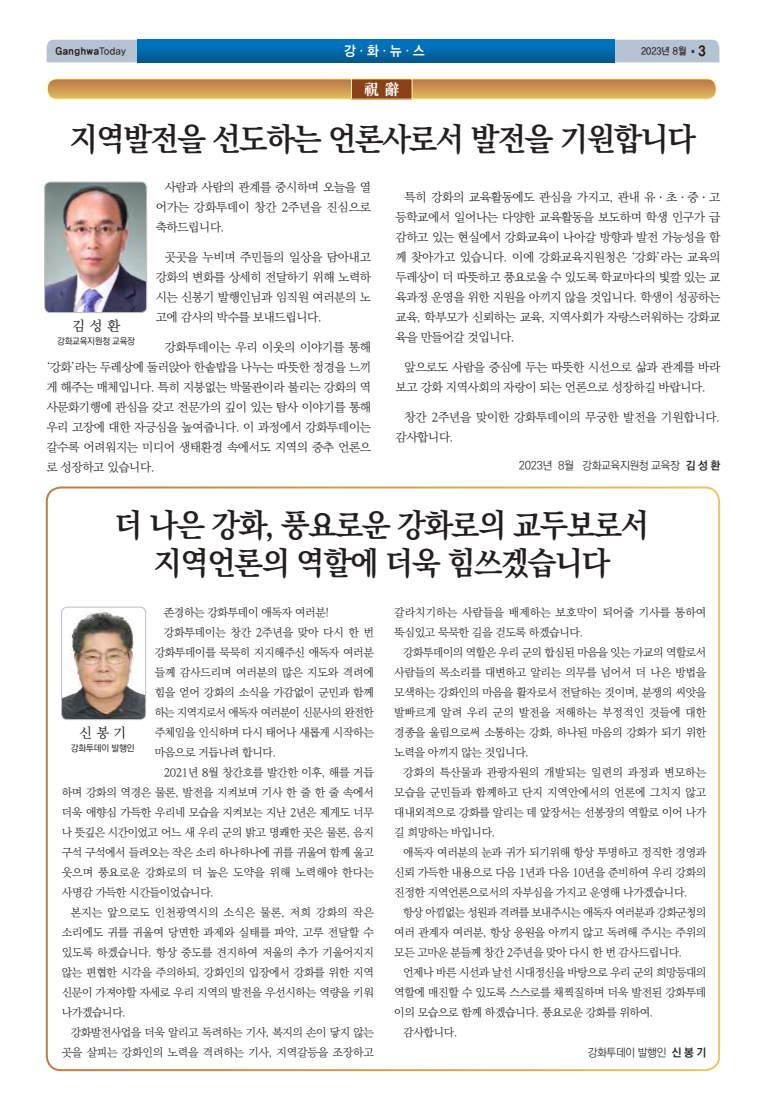
<style>
.page{position:relative;width:766px;height:1112px;background:#fff}
.page>*{position:absolute;margin:0;border:0;box-sizing:border-box;transform-origin:0 0}
.t1{font:700 32px/38px "Ko Pub Batang";letter-spacing:-.05em;color:#241f1f;text-align:center;scale:.95 1}
.t2{font:16px "YDIY Mj O350";color:#fff}
.t3{font:14px "YDIYGO340";color:#fff;scale:.9 1}
.t4{font:14px "YDIY Mj O330";color:#241f1f}
.t5{font:14px "YDIYGO360";color:#241f1f;scale:.9 1}
.t6{font:300 12px/20px "Ko Pub Batang";letter-spacing:-.03em;color:#241f1f;text-align:justify}
.t7{font:300 11.2px/20px "Ko Pub Batang";letter-spacing:-.03em;color:#241f1f;text-align:justify}
.t8{font:300 11.2px/20px "Ko Pub Batang";letter-spacing:.005em;color:#241f1f}
.t9{font:300 11.2px "Ko Pub Batang";letter-spacing:-.01em;color:#241f1f}
.t10{font:300 11.2px "Ko Pub Dotum";letter-spacing:-.03em;color:#241f1f}
.t11{font:300 11.2px "Ko Pub Batang";letter-spacing:-.05em;color:#241f1f}
.t12{font:300 11.2px "Ko Pub Batang";letter-spacing:.015em;color:#241f1f}
.t13{font:300 11.2px "Ko Pub Batang";letter-spacing:-.06em;color:#241f1f}
.t14{font:10px "YDIYGO350";letter-spacing:.05em;color:#241f1f;scale:.9 1}
.t15{font:10px "YDIYGO330";color:#241f1f;scale:.9 1}
.t16{font:500 9px "Ko Pub Dotum";letter-spacing:-.02em;color:#241f1f}
.s1{font-family:"YDIYGO330"}
.s2{font-family:"Ko Pub Batang";font-weight:300}
.s3{font-family:"YDIYGO310";font-size:5px;color:#35336b}
.s4{font-weight:700}
</style>
<div class="page">
<div style="left:47px;top:40px;width:672px;height:22px;background:#b5c2d1"></div>
<div style="left:138px;top:40px;width:476px;height:22px;background:linear-gradient(to bottom,#0078c8,#015b90)"></div>
<svg style="left:47px;top:79px;width:669px;height:20px;background:#ce9953"></svg>
<div style="left:47px;top:79px;width:669px;height:20px;border:1px solid #fff9aa;border-radius:9px"></div>
<div style="left:351px;top:79px;width:61px;height:20px;background:#8a4117"></div>
<img style="left:46px;top:183px;width:100px;height:129px">
<div style="left:44px;top:181px;width:103px;height:132px;border:1px solid #c0bfc1;border-radius:6px"></div>
<img style="left:62px;top:608px;width:83px;height:111px">
<div style="left:61px;top:606px;width:85px;height:114px;border:1px solid #c0bfc1;border-radius:6px"></div>
<p class="t14" style="left:55px;top:46px;width:80px">Ganghwa<span class="s1">Today</span></p>
<p class="t3" style="left:344px;top:43px;width:91px">강<span class="s2">ㆍ</span>화<span class="s2">ㆍ</span>뉴<span class="s2">ㆍ</span>스</p>
<p class="t15" style="left:641px;top:45px;width:62px">2023년 8월 <span class="s3">●</span></p>
<p class="t5" style="left:698px;top:43px;width:9px">3</p>
<h2 class="t2" style="left:364px;top:81px;width:37px">祝 辭</h2>
<h1 class="t1" style="left:69px;top:121px;width:660px">지역발전을 선도하는 언론사로서 발전을 기원합니다</h1>
<p class="t6" style="left:156px;top:178px;width:217px;text-indent:9px">사람과 사람의 관계를 중시하며 오늘을 열 어가는 강화투데이 창간 2주년을 진심으로 축하드립니다.</p>
<p class="t6" style="left:156px;top:248px;width:217px;text-indent:9px">곳곳을 누비며 주민들의 일상을 담아내고 강화의 변화를 상세히 전달하기 위해 노력하 시는 신봉기 발행인님과 임직원 여러분의 노 고에 감사의 박수를 보내드립니다.</p>
<p class="t6" style="left:46px;top:338px;width:326px;text-indent:118px">강화투데이는 우리 이웃의 이야기를 통해 ‘강화’라는 두레상에 둘러앉아 한솥밥을 나누는 따뜻한 정경을 느끼 게 해주는 매체입니다. 특히 지붕없는 박물관이라 불리는 강화의 역 사문화기행에 관심을 갖고 전문가의 깊이 있는 탐사 이야기를 통해 우리 고장에 대한 자긍심을 높여줍니다. 이 과정에서 강화투데이는 갈수록 어려워지는 미디어 생태환경 속에서도 지역의 중추 언론으 로 성장하고 있습니다.</p>
<p class="t6" style="left:395px;top:188px;width:326px;text-indent:9px">특히 강화의 교육활동에도 관심을 가지고, 관내 유ㆍ초ㆍ중ㆍ고 등학교에서 일어나는 다양한 교육활동을 보도하며 학생 인구가 급 감하고 있는 현실에서 강화교육이 나아갈 방향과 발전 가능성을 함 께 찾아가고 있습니다. 이에 강화교육지원청은 ‘강화’라는 교육의 두레상이 더 따뜻하고 풍요로울 수 있도록 학교마다의 빛깔 있는 교 육과정 운영을 위한 지원을 아끼지 않을 것입니다. 학생이 성공하는 교육, 학부모가 신뢰하는 교육, 지역사회가 자랑스러워하는 강화교 육을 만들어갈 것입니다.</p>
<p class="t6" style="left:395px;top:358px;width:326px;text-indent:9px">앞으로도 사람을 중심에 두는 따뜻한 시선으로 삶과 관계를 바라 보고 강화 지역사회의 자랑이 되는 언론으로 성장하길 바랍니다.</p>
<p class="t6" style="left:395px;top:408px;width:326px;text-indent:9px">창간 2주년을 맞이한 강화투데이의 무궁한 발전을 기원합니다. 감사합니다.</p>
<p class="t10" style="left:519px;top:459px;width:203px">2023년 8월 강화교육지원청 교육장 <span class="s4">김 성 환</span></p>
<h1 class="t1" style="left:115px;top:507px;width:564px">더 나은 강화, 풍요로운 강화로의 교두보로서 지역언론의 역할에 더욱 힘쓰겠습니다</h1>
<p class="t7" style="left:164px;top:602px;width:167px">존경하는 강화투데이 애독자 여러분!</p>
<p class="t9" style="left:164px;top:626px;width:211px">강화투데이는 창간 2주년을 맞아 다시 한 번</p>
<p class="t7" style="left:155px;top:642px;width:221px">강화투데이를 묵묵히 지지해주신 애독자 여러분</p>
<p class="t7" style="left:155px;top:662px;width:221px">들께 감사드리며 여러분의 많은 지도와 격려에</p>
<p class="t7" style="left:155px;top:682px;width:221px">힘을 얻어 강화의 소식을 가감없이 군민과 함께</p>
<p class="t13" style="left:155px;top:706px;width:221px">하는 지역지로서 애독자 여러분이 신문사의 완전한</p>
<p class="t7" style="left:155px;top:722px;width:221px">주체임을 인식하며 다시 태어나 새롭게 시작하는</p>
<p class="t7" style="left:155px;top:742px;width:123px">마음으로 거듭나려 합니다.</p>
<p class="t7" style="left:164px;top:762px;width:212px">2021년 8월 창간호를 발간한 이후, 해를 거듭</p>
<p class="t7" style="left:62px;top:782px;width:313px">하며 강화의 역경은 물론, 발전을 지켜보며 기사 한 줄 한 줄 속에서</p>
<p class="t7" style="left:62px;top:802px;width:313px">더욱 애향심 가득한 우리네 모습을 지켜보는 지난 2년은 제게도 너무</p>
<p class="t7" style="left:62px;top:822px;width:313px">나 뜻깊은 시간이었고 어느 새 우리 군의 밝고 명쾌한 곳은 물론, 음지</p>
<p class="t7" style="left:62px;top:842px;width:313px">구석 구석에서 들려오는 작은 소리 하나하나에 귀를 귀울여 함께 울고</p>
<p class="t8" style="left:62px;top:862px;width:313px">웃으며 풍요로운 강화로의 더 높은 도약을 위해 노력해야 한다는</p>
<p class="t7" style="left:62px;top:882px;width:154px">사명감 가득한 시간들이었습니다.</p>
<p class="t12" style="left:71px;top:906px;width:304px">본지는 앞으로도 인천광역시의 소식은 물론, 저희 강화의 작은</p>
<p class="t9" style="left:62px;top:926px;width:313px">소리에도 귀를 귀울여 당면한 과제와 실태를 파악, 고루 전달할 수</p>
<p class="t7" style="left:62px;top:942px;width:314px">있도록 하겠습니다. 항상 중도를 견지하여 저울의 추가 기울어지지</p>
<p class="t7" style="left:62px;top:962px;width:313px">않는 편협한 시각을 주의하되, 강화인의 입장에서 강화를 위한 지역</p>
<p class="t7" style="left:62px;top:982px;width:313px">신문이 가져야할 자세로 우리 지역의 발전을 우선시하는 역량을 키워</p>
<p class="t7" style="left:62px;top:1002px;width:66px">나가겠습니다.</p>
<p class="t7" style="left:71px;top:1022px;width:304px">강화발전사업을 더욱 알리고 독려하는 기사, 복지의 손이 닿지 않는</p>
<p class="t7" style="left:62px;top:1042px;width:313px">곳을 살피는 강화인의 노력을 격려하는 기사, 지역갈등을 조장하고</p>
<p class="t4" style="left:72px;top:319px;width:50px">김 성 환</p>
<p class="t16" style="left:57px;top:337px;width:79px">강화교육지원청 교육장</p>
<p class="t8" style="left:394px;top:602px;width:313px">갈라치기하는 사람들을 배제하는 보호막이 되어줄 기사를 통하여 뚝심있고 묵묵한 길을 걷도록 하겠습니다.</p>
<p class="t7" style="left:394px;top:642px;width:313px;text-indent:9px">강화투데이의 역할은 우리 군의 합심된 마음을 잇는 가교의 역할로서 사람들의 목소리를 대변하고 알리는 의무를 넘어서 더 나은 방법을 모색하는 강화인의 마음을 활자로서 전달하는 것이며, 분쟁의 씨앗을 발빠르게 알려 우리 군의 발전을 저해하는 부정적인 것들에 대한 경종을 울림으로써 소통하는 강화, 하나된 마음의 강화가 되기 위한 노력을 아끼지 않는 것입니다.</p>
<p class="t7" style="left:394px;top:762px;width:313px;text-indent:9px">강화의 특산물과 관광자원의 개발되는 일련의 과정과 변모하는 모습을 군민들과 함께하고 단지 지역안에서의 언론에 그치지 않고 대내외적으로 강화를 알리는 데 앞장서는 선봉장의 역할로 이어 나가 길 희망하는 바입니다.</p>
<p class="t7" style="left:394px;top:842px;width:313px;text-indent:9px">애독자 여러분의 눈과 귀가 되기위해 항상 투명하고 정직한 경영과 신뢰 가득한 내용으로 다음 1년과 다음 10년을 준비하여 우리 강화의 진정한 지역언론으로서의 자부심을 가지고 운영해 나가겠습니다.</p>
<p class="t7" style="left:394px;top:902px;width:313px;text-indent:9px">항상 아낌없는 성원과 격려를 보내주시는 애독자 여러분과 강화군청의 여러 관계자 여러분, 항상 응원을 아끼지 않고 독려해 주시는 주위의 모든 고마운 분들께 창간 2주년을 맞아 다시 한 번 감사드립니다.</p>
<p class="t11" style="left:403px;top:966px;width:304px">언제나 바른 시선과 날선 시대정신을 바탕으로 우리 군의 희망등대의</p>
<p class="t7" style="left:394px;top:982px;width:313px">역할에 매진할 수 있도록 스스로를 채찍질하며 더욱 발전된 강화투데</p>
<p class="t7" style="left:394px;top:1002px;width:260px">이의 모습으로 함께 하겠습니다. 풍요로운 강화를 위하여.</p>
<p class="t7" style="left:403px;top:1022px;width:56px">감사합니다.</p>
<p class="t10" style="left:587px;top:1046px;width:120px">강화투데이 발행인 <span class="s4">신 봉 기</span></p>
<p class="t4" style="left:79px;top:725px;width:49px">신 봉 기</p>
<p class="t16" style="left:71px;top:743px;width:65px">강화투데이 발행인</p>
</div>
